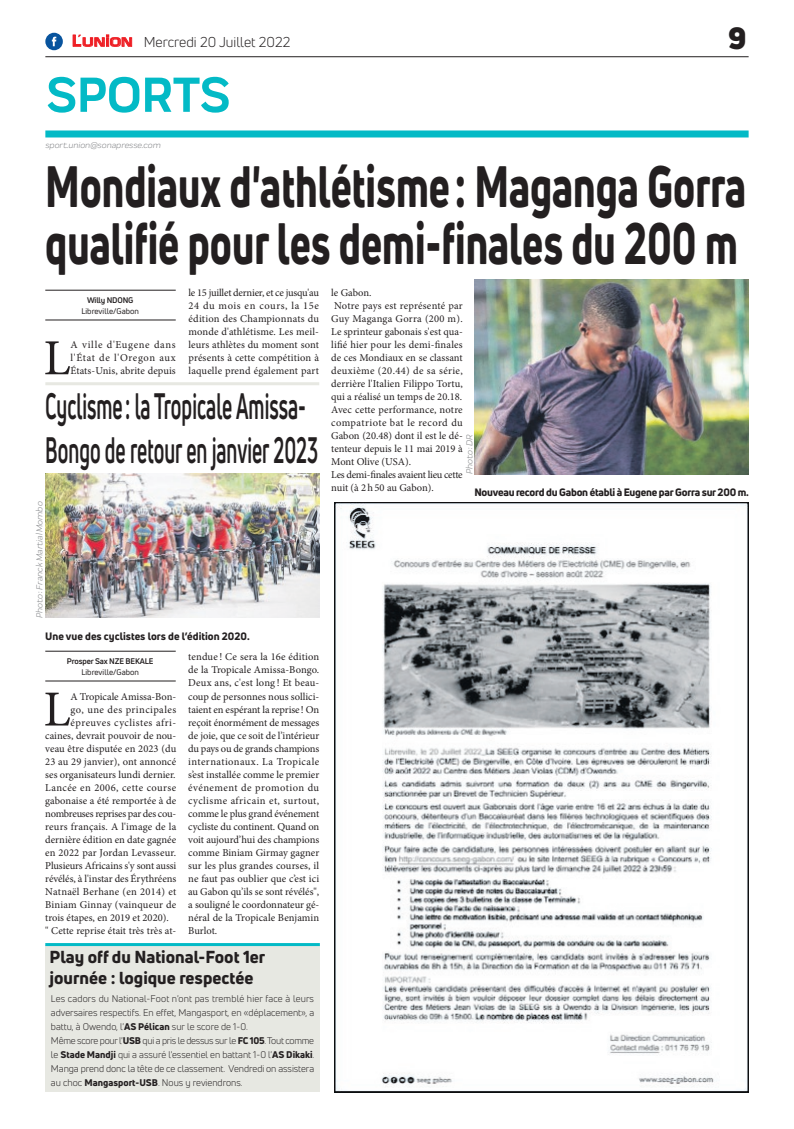
<style>
.page{position:relative;width:794px;height:1129px;background:#fff}
.page>*{position:absolute;margin:0;border:0;box-sizing:border-box;transform-origin:0 0}
.t1{font:800 57px/57px "Uni Neue";color:#231f20;scale:.7 1}
.t2{font:700 51px "Praktika";color:#03bac6}
.t3{font:50.5px "Minion Pro";color:#231f20}
.t4{font:700 36px/43.2px "Uni Neue";color:#231f20;scale:.54 1}
.t5{font:900 30px "Uni Neue";color:#231f20}
.t6{font:800 17px/20.4px "Uni Neue";color:#231f20}
.t7{font:14px "Uni Neue";color:#231f20}
.t8{font:10.5px/13px "Minion Pro";letter-spacing:.005em;color:#231f20;text-align:justify}
.t9{font:10.5px "Minion Pro";letter-spacing:.04em;color:#231f20}
.t10{font:800 10.5px "Uni Neue";letter-spacing:-.02em;color:#231f20}
.t11{font:800 10.5px "Uni Neue";color:#231f20}
.t12{font:10.5px "Minion Pro";letter-spacing:-.025em;color:#231f20}
.t13{font:10.5px "Minion Pro";letter-spacing:.025em;color:#231f20}
.t14{font:9.5px/14px "Uni Neue";color:#231f20}
.t15{font:italic 9px "Praktika";color:#818386}
.t16{font:8px "Uni Neue";color:#231f20}
.t17{font:700 8px "Uni Neue";letter-spacing:-.02em;color:#231f20}
.s1{font-family:"Eurostile";font-weight:600;font-size:15px;color:#ee1d23}
.s2{font-family:"Eurostile";font-weight:600;font-size:11.4px;color:#ee1d23}
.s3{font-weight:800}
</style>
<div class="page">
<hr style="left:45px;top:56px;width:703px;height:1px;background:#231f20">
<div style="left:45px;top:130px;width:703px;height:7px;background:#03bac6"></div>
<svg style="left:72px;top:34px;width:60px;height:13px"></svg>
<div style="left:45px;top:33px;width:18px;height:17px;background:#08549e;border-radius:50%"></div>
<svg style="left:52px;top:37px;width:4px;height:9px"></svg>
<img style="left:335px;top:502px;width:413px;height:589px">
<hr style="left:45px;top:319px;width:131px;height:1px;background:#231f20">
<hr style="left:45px;top:290px;width:131px;height:1px;background:#231f20">
<hr style="left:45px;top:680px;width:131px;height:1px;background:#231f20">
<hr style="left:45px;top:651px;width:131px;height:1px;background:#231f20">
<div style="left:45px;top:945px;width:275px;height:146px;background:#e7e8e2"></div>
<hr style="left:45px;top:942px;width:275px;height:3px;background:#03bac6">
<img style="left:45px;top:473px;width:275px;height:145px">
<img style="left:474px;top:279px;width:274px;height:195px">
<hr style="left:45px;top:382px;width:274px;height:3px;background:#e7e8e2">
<h3 class="t7" style="left:72px;top:33px;width:220px"><span class="s1">L</span><span class="s2">UNION</span> Mercredi 20 Juillet 2022</h3>
<h2 class="t2" style="left:46px;top:54px;width:185px">SPORTS</h2>
<p class="t15" style="left:45px;top:139px;width:117px">sport.union@sonapresse.com</p>
<h3 class="t5" style="left:728px;top:17px;width:20px">9</h3>
<h1 class="t1" style="left:45px;top:157px;width:1002px">Mondiaux d'athlétisme: Maganga Gorra qualifié pour les demi-finales du 200 m</h1>
<p class="t17" style="left:87px;top:295px;width:48px">Willy NDONG</p>
<p class="t16" style="left:81px;top:306px;width:59px">Libreville/Gabon</p>
<p class="t8" style="left:188px;top:286px;width:132px">le 15 juillet dernier, et ce jusqu'au 24 du mois en cours, la 15e édition des Championnats du monde d'athlétisme. Les meil&shy;leurs athlètes du moment sont présents à cette compétition à laquelle prend également part</p>
<p class="t8" style="left:331px;top:286px;width:133px;text-align:left">le Gabon.<br>Notre pays est représenté par<br>Guy Maganga Gorra (200 m).<br>Le sprinteur gabonais s'est qua&shy;lifié hier pour les demi-finales de ces Mondiaux en se classant deuxième (20.44) de sa série, derrière l'Italien Filippo Tortu, qui a réalisé un temps de 20.18.<br>Avec cette performance, notre compatriote bat le record du<br>Gabon (20.48) dont il est le dé&shy;tenteur depuis le 11 mai 2019 à<br>Mont Olive (USA).<br>Les demi-finales avaient lieu cette nuit (à 2h50 au Gabon).</p>
<h3 class="t3" style="left:43px;top:324px;width:29px">L</h3>
<p class="t8" style="left:71px;top:338px;width:107px">A ville d'Eugene dans l'État de l'Oregon aux États-Unis, abrite depuis</p>
<h3 class="t4" style="left:45px;top:384px;width:507px">Cyclisme: la Tropicale Amissa-<br>Bongo de retour en janvier 2023</h3>
<p class="t15" style="left:463px;top:474px;width:41px;rotate:-90deg">Photo : DR</p>
<p class="t10" style="left:474px;top:485px;width:276px">Nouveau record du Gabon établi à Eugene par Gorra sur 200 m.</p>
<p class="t15" style="left:33px;top:618px;width:118px;rotate:-90deg">Photo : Franck Martial Mombo</p>
<p class="t11" style="left:45px;top:629px;width:206px">Une vue des cyclistes lors de l’édition 2020.</p>
<p class="t17" style="left:67px;top:656px;width:88px">Prosper Sax NZE BEKALE</p>
<p class="t16" style="left:81px;top:666px;width:59px">Libreville/Gabon</p>
<h3 class="t3" style="left:43px;top:675px;width:29px">L</h3>
<p class="t8" style="left:71px;top:689px;width:107px">A Tropicale Amissa-Bon-</p>
<p class="t9" style="left:71px;top:702px;width:107px">go, une des principales</p>
<p class="t9" style="left:71px;top:715px;width:107px">épreuves cyclistes afri-</p>
<p class="t8" style="left:45px;top:728px;width:132px">caines, devrait pouvoir de nou-</p>
<p class="t8" style="left:45px;top:741px;width:132px">veau être disputée en 2023 (du</p>
<p class="t8" style="left:45px;top:754px;width:132px">23 au 29 janvier), ont annoncé</p>
<p class="t8" style="left:45px;top:767px;width:132px">ses organisateurs lundi dernier.</p>
<p class="t9" style="left:45px;top:780px;width:132px">Lancée en 2006, cette course</p>
<p class="t8" style="left:45px;top:793px;width:132px">gabonaise a été remportée à de</p>
<p class="t12" style="left:45px;top:806px;width:132px">nombreuses reprises par des cou-</p>
<p class="t8" style="left:45px;top:819px;width:132px">reurs français. A l'image de la</p>
<p class="t8" style="left:45px;top:832px;width:132px">dernière édition en date gagnée</p>
<p class="t8" style="left:45px;top:845px;width:132px">en 2022 par Jordan Levasseur.</p>
<p class="t8" style="left:45px;top:858px;width:132px">Plusieurs Africains s'y sont aussi</p>
<p class="t8" style="left:45px;top:871px;width:132px">révélés, à l'instar des Érythréens</p>
<p class="t13" style="left:45px;top:884px;width:132px">Natnaël Berhane (en 2014) et</p>
<p class="t8" style="left:45px;top:897px;width:132px">Biniam Ginnay (vainqueur de</p>
<p class="t8" style="left:45px;top:910px;width:125px">trois étapes, en 2019 et 2020).</p>
<p class="t8" style="left:45px;top:923px;width:132px">" Cette reprise était très très at-</p>
<p class="t8" style="left:188px;top:650px;width:132px">tendue ! Ce sera la 16e édition de la Tropicale Amissa-Bongo.<br>Deux ans, c'est long ! Et beau&shy;coup de personnes nous sollici&shy;taient en espérant la reprise ! On reçoit énormément de messages de joie, que ce soit de l’intérieur du pays ou de grands champions internationaux. La Tropicale s’est installée comme le premier événement de promotion du cyclisme africain et, surtout, comme le plus grand événement cycliste du continent. Quand on voit aujourd’hui des champions comme Biniam Girmay gagner sur les plus grandes courses, il ne faut pas oublier que c’est ici au Gabon qu’ils se sont révélés", a souligné le coordonnateur gé&shy;néral de la Tropicale Benjamin Burlot.</p>
<h3 class="t6" style="left:50px;top:946px;width:217px">Play off du National-Foot 1er journée : logique respectée</h3>
<p class="t14" style="left:51px;top:991px;width:265px">Les cadors du National-Foot n'ont pas tremblé hier face à leurs adversaires respectifs. En effet, Mangasport, en «déplacement», a battu, à Owendo, l'<span class="s3">AS Pélican</span> sur le score de 1-0.<br>Même score pour l'<span class="s3">USB</span> qui a pris le dessus sur le <span class="s3">FC 105</span>. Tout comme le <span class="s3">Stade Mandji</span> qui a assuré l'essentiel en battant 1-0 l'<span class="s3">AS Dikaki</span>.<br>Manga prend donc la tête de ce classement. Vendredi on assistera au choc <span class="s3">Mangasport-USB</span>. Nous y reviendrons.</p>
</div>
